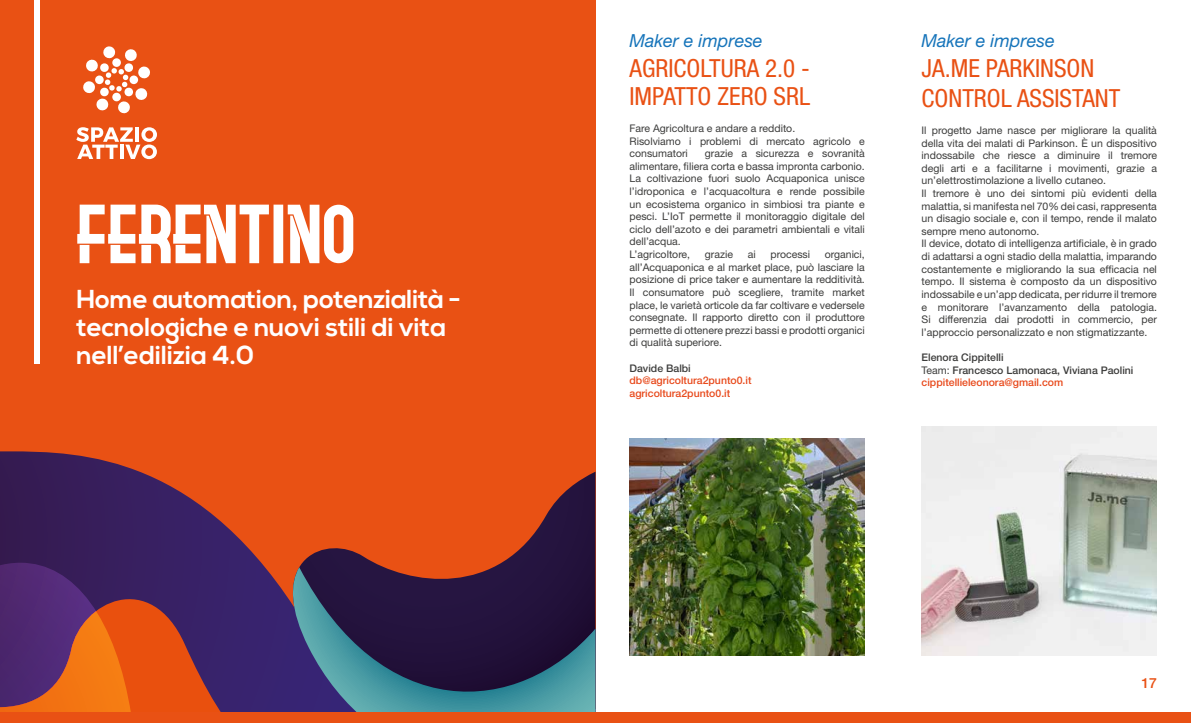
<style>
.page{position:relative;width:1191px;height:723px;background:#fff}
.page>*{position:absolute;margin:0;border:0;box-sizing:border-box;transform-origin:0 0}
.t1{font:85px "Ordinary";color:#fff}
.t2{font:700 26px/28px "Nexa";color:#fff}
.t3{font:condensed 25px/28px "Helvetica Neue LT Std";color:#e95114}
.t4{font:italic 18px "Helvetica Neue LT Std";color:#1674ba}
.t5{font:500 14px "Helvetica Neue LT Std";color:#e95114}
.t6{font:10.5px/12.6px "Helvetica Neue LT Std";color:#3c3c3b}
.t7{font:500 10.5px/12.6px "Helvetica Neue LT Std";color:#3c3c3b}
.t8{font:500 10.5px/12.6px "Helvetica Neue LT Std";color:#e8491b}
.s1{font-weight:400}
.s2{color:#e8491b}
</style>
<div class="page">
<img style="left:629px;top:438px;width:236px;height:218px">
<img style="left:921px;top:427px;width:236px;height:229px">
<div style="left:0;top:0;width:595px;height:709px;background:#e95114"></div>
<svg style="left:76px;top:127px;width:81px;height:32px"></svg>
<svg style="left:83px;top:46px;width:67px;height:68px"></svg>
<div style="left:34px;top:0;width:6px;height:364px;background:#fff"></div>
<svg style="left:0;top:451px;width:595px;height:116px"></svg>
<svg style="left:299px;top:567px;width:296px;height:146px;background:#303351"></svg>
<svg style="left:277px;top:568px;width:119px;height:145px;background:#3f4a6f"></svg>
<svg style="left:0;top:563px;width:277px;height:150px"></svg>
<div style="left:0;top:713px;width:1191px;height:10px;background:#e95114"></div>
<h1 class="t1" style="left:76px;top:184px;width:280px">FERENTINO</h1>
<h2 class="t2" style="left:76px;top:286px;width:386px">Home automation, potenzialità - tecnologiche e nuovi stili di vita nell’edilizia 4.0</h2>
<h3 class="t4" style="left:629px;top:30px;width:135px">Maker e imprese</h3>
<h3 class="t4" style="left:921px;top:30px;width:135px">Maker e imprese</h3>
<h3 class="t3" style="left:629px;top:54px;width:182px">AGRICOLTURA 2.0 -<br>IMPATTO ZERO SRL</h3>
<p class="t6" style="left:629px;top:122px;width:237px">Fare Agricoltura e andare a reddito.<br>Risolviamo i problemi di mercato agricolo e consumatori</p>
<p class="t6" style="left:629px;top:147px;width:237px;text-indent:75px">grazie a sicurezza e sovranità alimentare, filiera corta e bassa impronta carbonio.<br>La coltivazione fuori suolo Acquaponica unisce l’idroponica e l’acquacoltura e rende possibile un ecosistema organico in simbiosi tra piante e pesci. L’IoT permette il monitoraggio digitale del ciclo dell’azoto e dei parametri ambientali e vitali dell’acqua.<br>L’agricoltore,</p>
<p class="t6" style="left:629px;top:248px;width:237px;text-align:justify;text-indent:195px">organici, all’Acquaponica e al market place, può lasciare la posizione di price taker e aumentare la redditività.<br>Il consumatore può scegliere, tramite market place, le varietà orticole da far coltivare e vedersele consegnate. Il rapporto diretto con il produttore permette di ottenere prezzi bassi e prodotti organici di qualità superiore.</p>
<p class="t7" style="left:629px;top:361px;width:63px">Davide Balbi</p>
<p class="t8" style="left:629px;top:374px;width:123px">db@agricoltura2punto0.it agricoltura2punto0.it</p>
<p class="t6" style="left:705px;top:248px;width:30px">grazie</p>
<p class="t6" style="left:748px;top:248px;width:9px">ai</p>
<p class="t6" style="left:770px;top:248px;width:41px">processi</p>
<h3 class="t3" style="left:921px;top:53px;width:200px;line-height:30px">JA.ME PARKINSON<br>CONTROL ASSISTANT</h3>
<p class="t6" style="left:921px;top:124px;width:237px">Il progetto Jame nasce per migliorare la qualità della vita dei malati di Parkinson. È un dispositivo indossabile che riesce a diminuire il tremore degli arti e a facilitarne i movimenti, grazie a un’elettrostimolazione a livello cutaneo.<br>Il tremore è uno dei sintomi più evidenti della malattia, si manifesta nel 70% dei casi, rappresenta un disagio sociale e, con il tempo, rende il malato sempre meno autonomo.<br>Il device, dotato di intelligenza artificiale, è in grado di adattarsi a ogni stadio della malattia, imparando costantemente e migliorando la sua efficacia nel tempo. Il sistema è composto da un dispositivo indossabile e un’app dedicata, per ridurre il tremore e monitorare l’avanzamento della patologia.<br>Si differenzia dai prodotti in commercio, per l’approccio personalizzato e non stigmatizzante.</p>
<p class="t7" style="left:921px;top:351px;width:213px">Elenora Cippitelli<br><span class="s1">Team:</span> Francesco Lamonaca, Viviana Paolini <span class="s2">cippitellieleonora@gmail.com</span></p>
<h3 class="t5" style="left:1141px;top:674px;width:17px">17</h3>
</div>
